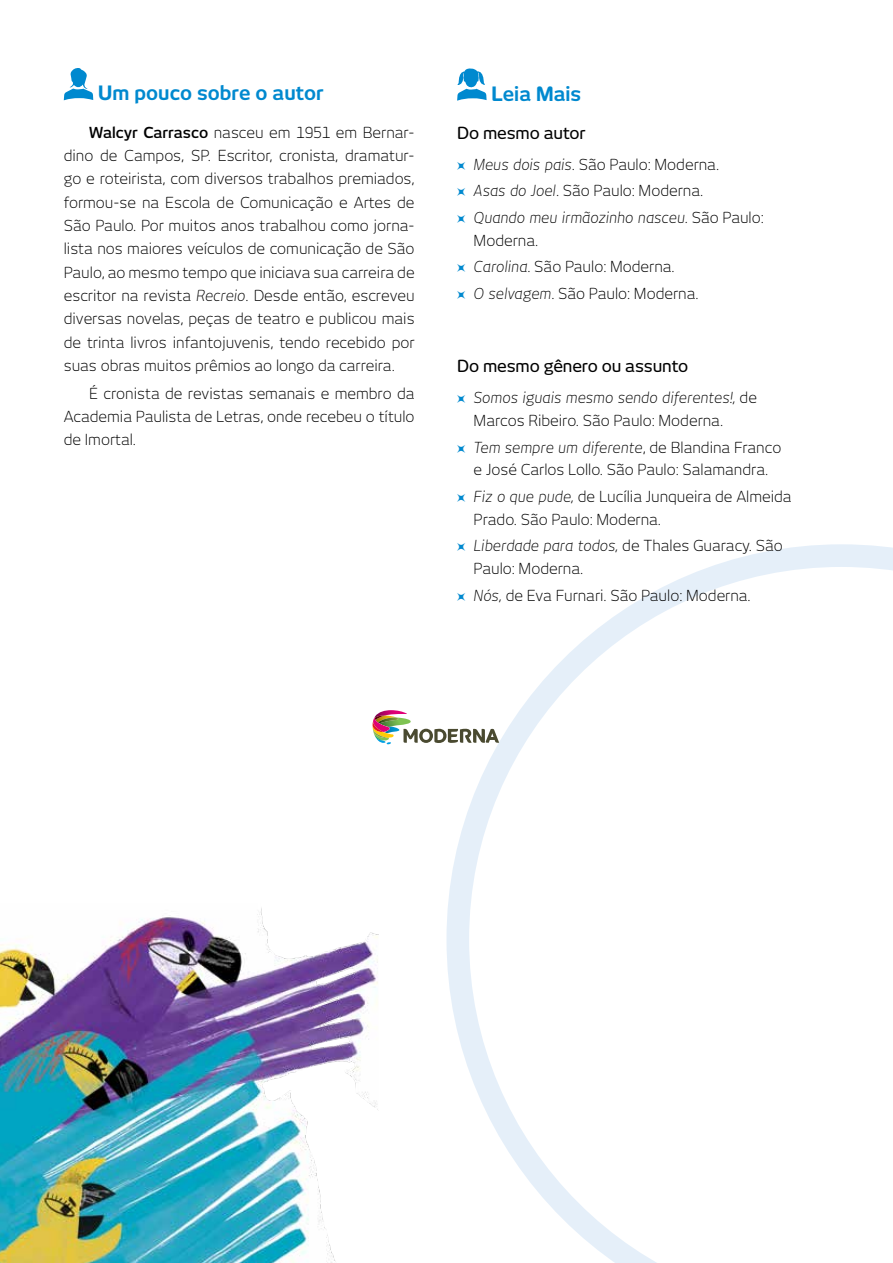
<style>
.page{position:relative;width:893px;height:1263px;background:#fff}
.page>*{position:absolute;margin:0;border:0;box-sizing:border-box;transform-origin:0 0}
.t1{font:700 19.5px "New June";color:#0089cf}
.t2{font:500 16.5px "New June";letter-spacing:-.01em;color:#000}
.t3{font:300 15px/23.4px "New June";color:#000}
.t4{font:italic 300 15px/26.7px "New June";color:#000}
.s1{font-weight:600}
.s2{font-style:italic}
.s3{font-family:"Geometric Astroid 01";font-weight:400;font-style:normal;font-size:8.25px;color:#0089cf}
.s4{font-style:normal}
.s5{font-family:"Geometric Astroid 01";font-weight:400;font-size:8.25px;color:#0089cf}
</style>
<div class="page">
<svg style="left:446px;top:544px;width:447px;height:719px"></svg>
<svg style="left:457px;top:68px;width:30px;height:33px"></svg>
<svg style="left:373px;top:710px;width:126px;height:34px"></svg>
<svg style="left:64px;top:68px;width:29px;height:32px"></svg>
<img style="left:0;top:908px;width:378px;height:355px">
<h1 class="t1" style="left:98px;top:82px;width:227px">Um pouco sobre o autor</h1>
<p class="t3" style="left:64px;top:120px;width:352px;text-align:justify;text-indent:26px"><span class="s1">Walcyr Carrasco</span> nasceu em 1951 em Bernar&shy;dino de Campos, SP. Escritor, cronista, dramatur&shy;go e roteirista, com diversos trabalhos premiados, formou-se na Escola de Comunicação e Artes de São Paulo. Por muitos anos trabalhou como jorna&shy;lista nos maiores veículos de comunicação de São Paulo, ao mesmo tempo que iniciava sua carreira de escritor na revista <span class="s2">Recreio</span>. Desde então, escreveu diversas novelas, peças de teatro e publicou mais de trinta livros infantojuvenis, tendo recebido por suas obras muitos prêmios ao longo da carreira.</p>
<p class="t3" style="left:64px;top:381px;width:352px;text-align:justify;text-indent:26px">É cronista de revistas semanais e membro da Academia Paulista de Letras, onde recebeu o título de Imortal.</p>
<h1 class="t1" style="left:492px;top:82px;width:91px">Leia Mais</h1>
<p class="t2" style="left:457px;top:123px;width:130px">Do mesmo autor</p>
<p class="t4" style="left:457px;top:151px;width:308px"><span class="s3">C</span> Meus dois pais<span class="s4">. São Paulo: Moderna.<br></span><span class="s3">C</span> Asas do Joel<span class="s4">. São Paulo: Moderna.<br></span><span class="s3">C</span> Quando meu irmãozinho nasceu. <span class="s4">São Paulo:</span></p>
<p class="t3" style="left:457px;top:227px;width:243px;line-height:26.7px;text-indent:16px">Moderna.<br><span class="s5">C</span> <span class="s2">Carolina</span>. São Paulo: Moderna.<br><span class="s5">C</span> <span class="s2">O selvagem</span>. São Paulo: Moderna.</p>
<p class="t2" style="left:457px;top:357px;width:233px">Do mesmo gênero ou assunto</p>
<p class="t4" style="left:474px;top:387px;width:285px;line-height:22.5px;text-indent:-16px"><span class="s3">C</span> Somos iguais mesmo sendo diferentes!, <span class="s4">de<br>Marcos Ribeiro. São Paulo: Moderna.</span></p>
<p class="t3" style="left:457px;top:436px;width:326px;line-height:22.5px;text-align:center"><span class="s5">C</span> <span class="s2">Tem sempre um diferente</span>, de Blandina Franco e José Carlos Lollo. São Paulo: Salamandra.</p>
<p class="t3" style="left:474px;top:485px;width:320px;line-height:22.5px;text-indent:-16px"><span class="s5">C</span> <span class="s2">Fiz o que pude,</span> de Lucília Junqueira de Almeida<br>Prado. São Paulo: Moderna.</p>
<p class="t3" style="left:474px;top:534px;width:311px;line-height:22.5px;text-indent:-16px"><span class="s5">C</span> <span class="s2">Liberdade para todos,</span> de Thales Guaracy. São<br>Paulo: Moderna.</p>
<p class="t3" style="left:457px;top:583px;width:295px"><span class="s5">C</span> <span class="s2">Nós,</span> de Eva Furnari. São Paulo: Moderna.</p>
</div>
